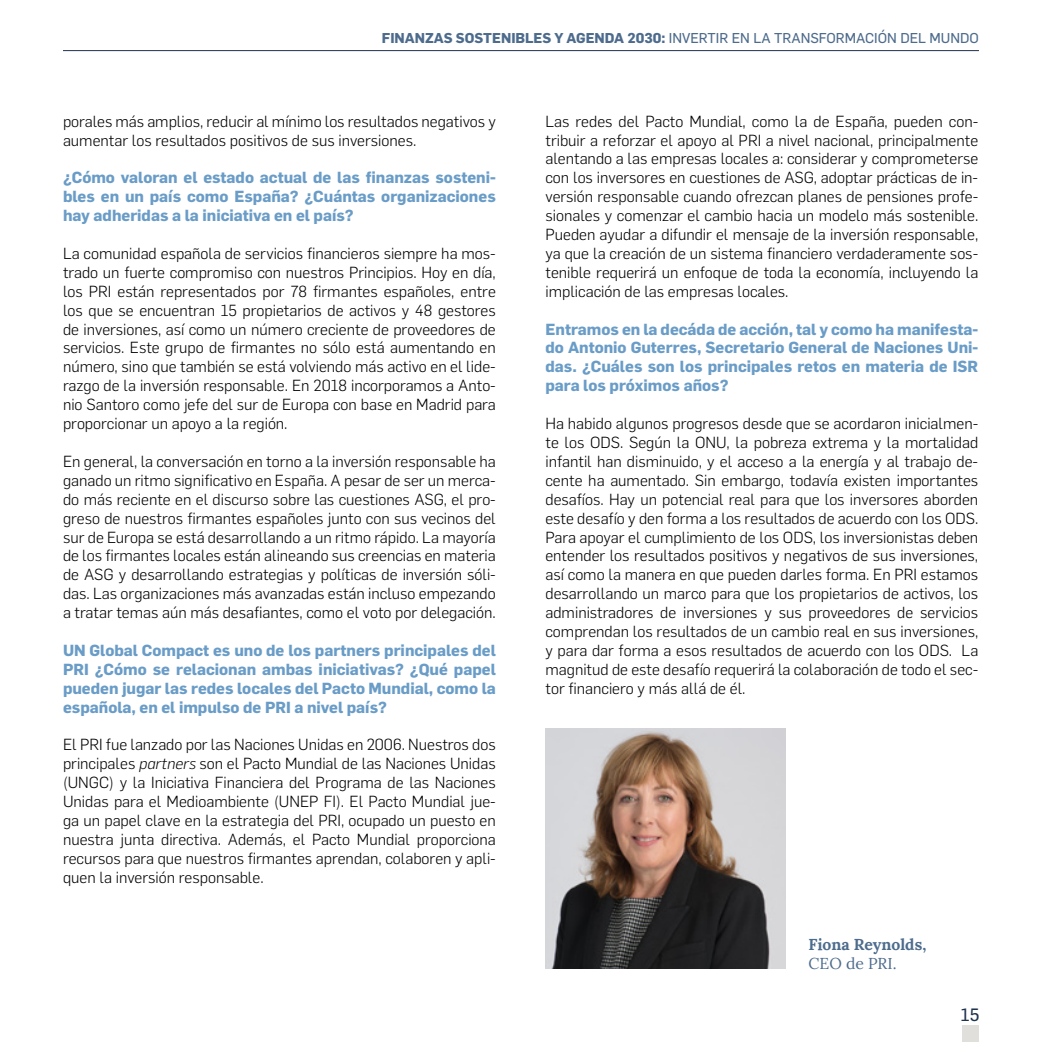
<style>
.page{position:relative;width:1042px;height:1042px;background:#fff}
.page>*{position:absolute;margin:0;border:0;box-sizing:border-box;transform-origin:0 0}
.t1{font:17.5px "Flama Basic";color:#1f334f}
.t2{font:300 15.75px/18.9px "Flama";color:#000;text-align:justify}
.t3{font:700 15.75px/18.9px "Flama";color:#699cc7;text-align:justify}
.t4{font:700 15.75px "Lora";color:#4d6c8d}
.t5{font:15.75px "Lora";color:#4d6c8d}
.t6{font:14px "Flama Basic";color:#4d6b8c}
.s1{font-family:"Flama";font-weight:700}
.s2{font-style:italic}
</style>
<div class="page">
<hr style="left:63px;top:50px;width:916px;height:1px;background:#1f3250">
<div style="left:962px;top:1025px;width:16px;height:17px;background:#e0dfdc"></div>
<img style="left:545px;top:728px;width:240px;height:241px">
<p class="t6" style="left:382px;top:28px;width:598px"><span class="s1">FINANZAS SOSTENIBLES Y AGENDA 2030:</span> INVERTIR EN LA TRANSFORMACIÓN DEL MUNDO</p>
<p class="t2" style="left:63px;top:111px;width:434px">porales más amplios, reducir al mínimo los resultados negativos y aumentar los resultados positivos de sus inversiones.</p>
<p class="t3" style="left:63px;top:167px;width:434px">¿Cómo valoran el estado actual de las finanzas sosteni&shy;bles en un país como España? ¿Cuántas organizaciones hay adheridas a la iniciativa en el país?</p>
<p class="t2" style="left:63px;top:243px;width:434px">La comunidad española de servicios financieros siempre ha mos&shy;trado un fuerte compromiso con nuestros Principios. Hoy en día, los PRI están representados por 78 firmantes españoles, entre los que se encuentran 15 propietarios de activos y 48 gestores de inversiones, así como un número creciente de proveedores de servicios. Este grupo de firmantes no sólo está aumentando en número, sino que también se está volviendo más activo en el lide&shy;razgo de la inversión responsable. En 2018 incorporamos a Anto&shy;nio Santoro como jefe del sur de Europa con base en Madrid para proporcionar un apoyo a la región.</p>
<p class="t2" style="left:63px;top:451px;width:434px">En general, la conversación en torno a la inversión responsable ha ganado un ritmo significativo en España. A pesar de ser un merca&shy;do más reciente en el discurso sobre las cuestiones ASG, el pro&shy;greso de nuestros firmantes españoles junto con sus vecinos del sur de Europa se está desarrollando a un ritmo rápido. La mayoría de los firmantes locales están alineando sus creencias en materia de ASG y desarrollando estrategias y políticas de inversión sóli&shy;das. Las organizaciones más avanzadas están incluso empezando a tratar temas aún más desafiantes, como el voto por delegación.</p>
<p class="t3" style="left:63px;top:640px;width:434px">UN Global Compact es uno de los partners principales del PRI ¿Cómo se relacionan ambas iniciativas? ¿Qué papel pueden jugar las redes locales del Pacto Mundial, como la española, en el impulso de PRI a nivel país?</p>
<p class="t2" style="left:63px;top:734px;width:434px">El PRI fue lanzado por las Naciones Unidas en 2006. Nuestros dos principales <span class="s2">partners</span> son el Pacto Mundial de las Naciones Unidas (UNGC) y la Iniciativa Financiera del Programa de las Naciones Unidas para el Medioambiente (UNEP FI). El Pacto Mundial jue&shy;ga un papel clave en la estrategia del PRI, ocupado un puesto en nuestra junta directiva. Además, el Pacto Mundial proporciona recursos para que nuestros firmantes aprendan, colaboren y apli&shy;quen la inversión responsable.</p>
<p class="t2" style="left:545px;top:111px;width:434px">Las redes del Pacto Mundial, como la de España, pueden con&shy;tribuir a reforzar el apoyo al PRI a nivel nacional, principalmente alentando a las empresas locales a: considerar y comprometerse con los inversores en cuestiones de ASG, adoptar prácticas de in&shy;versión responsable cuando ofrezcan planes de pensiones profe&shy;sionales y comenzar el cambio hacia un modelo más sostenible.<br>Pueden ayudar a difundir el mensaje de la inversión responsable, ya que la creación de un sistema financiero verdaderamente sos&shy;tenible requerirá un enfoque de toda la economía, incluyendo la implicación de las empresas locales.</p>
<p class="t3" style="left:545px;top:318px;width:434px">Entramos en la decáda de acción, tal y como ha manifesta&shy;do Antonio Guterres, Secretario General de Naciones Uni&shy;das. ¿Cuáles son los principales retos en materia de ISR para los próximos años?</p>
<p class="t2" style="left:545px;top:413px;width:434px">Ha habido algunos progresos desde que se acordaron inicialmen&shy;te los ODS. Según la ONU, la pobreza extrema y la mortalidad infantil han disminuido, y el acceso a la energía y al trabajo de&shy;cente ha aumentado. Sin embargo, todavía existen importantes desafíos. Hay un potencial real para que los inversores aborden este desafío y den forma a los resultados de acuerdo con los ODS.<br>Para apoyar el cumplimiento de los ODS, los inversionistas deben entender los resultados positivos y negativos de sus inversiones, así como la manera en que pueden darles forma. En PRI estamos desarrollando un marco para que los propietarios de activos, los administradores de inversiones y sus proveedores de servicios comprendan los resultados de un cambio real en sus inversiones, y para dar forma a esos resultados de acuerdo con los ODS. La magnitud de este desafío requerirá la colaboración de todo el sec&shy;tor financiero y más allá de él.</p>
<p class="t4" style="left:808px;top:931px;width:119px">Fiona Reynolds,</p>
<p class="t5" style="left:808px;top:951px;width:90px">CEO de PRI.</p>
<p class="t1" style="left:961px;top:1002px;width:20px">15</p>
</div>
